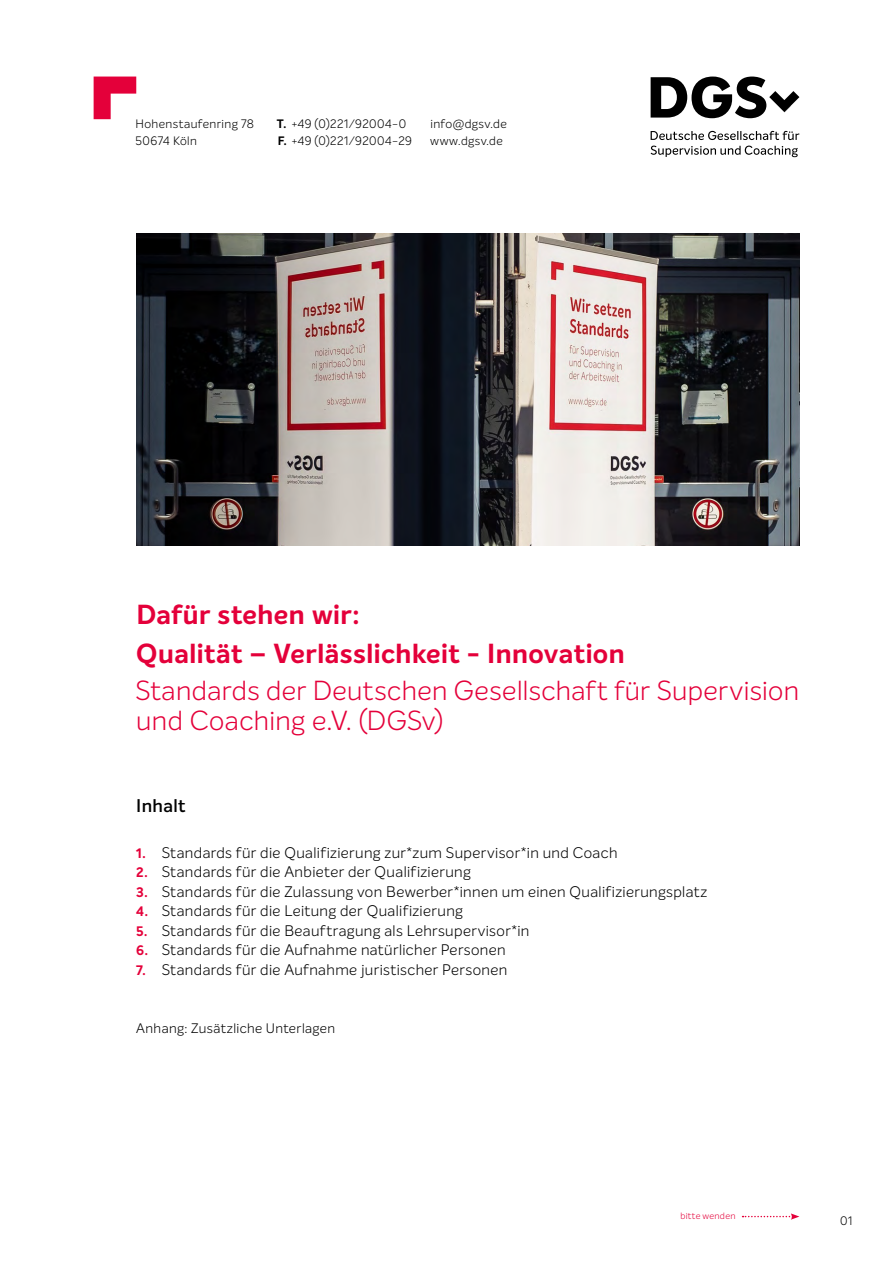
<style>
.page{position:relative;width:893px;height:1263px;background:#fff}
.page>*{position:absolute;margin:0;border:0;box-sizing:border-box;transform-origin:0 0}
.Unterüberschrift{font:300 27px/30px "Intelo Alt";letter-spacing:.015em;color:#e4003a}
.Überschrift{font:700 27px "Intelo Alt";letter-spacing:.015em;color:#e4003a}
.Unterüberschrift-2{font:600 18px "Intelo Alt";letter-spacing:.02em;color:#000}
.t1{font:300 15px "Intelo Alt";letter-spacing:.025em;color:#000}
.Fließtext{font:300 13.5px "Intelo Alt";letter-spacing:.03em;color:#000}
.t2{font:300 12.15px "Intelo Alt";letter-spacing:.03em;color:#000}
.t3{font:300 12px/16.5px "Intelo Alt";letter-spacing:.035em;color:#000}
.t4{font:300 9px "Intelo Alt";letter-spacing:.035em;color:#e4003a}
.s1{font-weight:700}
.s2{font-weight:700;font-size:13.5px;color:#e4003a}
</style>
<div class="page">
<svg style="left:651px;top:77px;width:148px;height:80px"></svg>
<svg style="left:94px;top:77px;width:42px;height:42px"></svg>
<svg style="left:742px;top:1213px;width:57px;height:7px"></svg>
<img style="left:136px;top:234px;width:663px;height:312px">
<p class="t3" style="left:135px;top:116px;width:120px">Hohenstaufenring 78<br>50674 Köln</p>
<p class="t3" style="left:277px;top:116px;width:137px"><span class="s1">T.</span> +49 (0)221/92004-0<br><span class="s1">F.</span> +49 (0)221/92004-29</p>
<p class="t2" style="left:430px;top:117px;width:78px">info@dgsv.de</p>
<p class="t3" style="left:430px;top:132px;width:74px">www.dgsv.de</p>
<p class="Überschrift" style="left:136px;top:597px;width:225px">Dafür stehen wir:</p>
<p class="Überschrift" style="left:136px;top:636px;width:490px">Qualität – Verlässlichkeit - Innovation</p>
<p class="Unterüberschrift" style="left:135px;top:675px;width:665px">Standards der Deutschen Gesellschaft für Supervision und Coaching e.V. (DGSv)</p>
<p class="Unterüberschrift-2" style="left:136px;top:794px;width:51px">Inhalt</p>
<p class="t1" style="left:136px;top:843px;width:483px"><span class="s2">1.</span> Standards für die Qualifizierung zur*zum Supervisor*in und Coach</p>
<p class="t1" style="left:136px;top:863px;width:336px"><span class="s2">2.</span> Standards für die Anbieter der Qualifizierung</p>
<p class="t1" style="left:136px;top:882px;width:572px"><span class="s2">3.</span> Standards für die Zulassung von Bewerber*innen um einen Qualifizierungsplatz</p>
<p class="t1" style="left:136px;top:902px;width:328px"><span class="s2">4.</span> Standards für die Leitung der Qualifizierung</p>
<p class="t1" style="left:136px;top:921px;width:395px"><span class="s2">5.</span> Standards für die Beauftragung als Lehrsupervisor*in</p>
<p class="t1" style="left:136px;top:941px;width:371px"><span class="s2">6.</span> Standards für die Aufnahme natürlicher Personen</p>
<p class="t1" style="left:136px;top:960px;width:373px"><span class="s2">7.</span> Standards für die Aufnahme juristischer Personen</p>
<p class="Fließtext" style="left:136px;top:1020px;width:200px">Anhang: Zusätzliche Unterlagen</p>
<p class="t4" style="left:680px;top:1211px;width:57px">bitte wenden</p>
<p class="t3" style="left:840px;top:1212px;width:14px">01</p>
</div>
